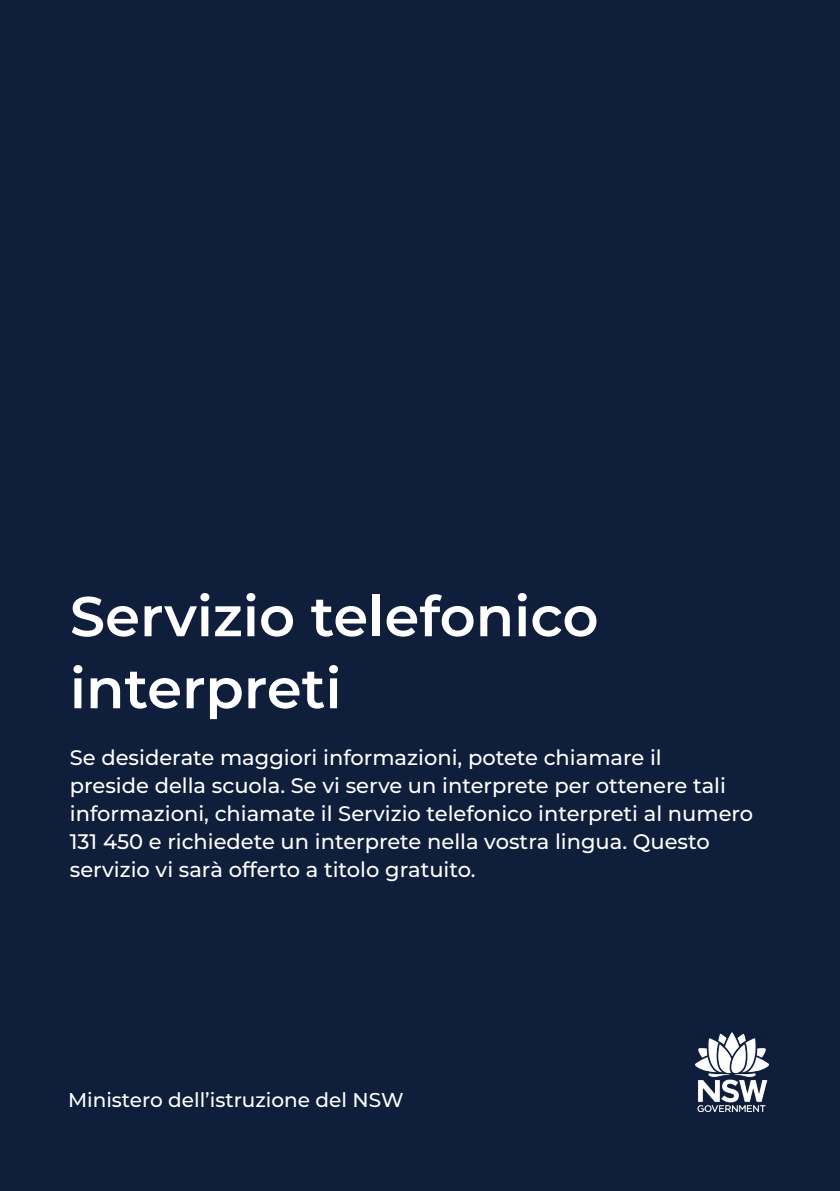
<style>
.page{position:relative;width:840px;height:1191px;background:#fff}
.page>*{position:absolute;margin:0;border:0;box-sizing:border-box;transform-origin:0 0}
.Heading_2_-_white{font:600 56px/72px "Montserrat";color:#fff}
.Body_text_-_blue{font:500 21px/28px "Montserrat";color:#fff}
.t1{font:500 20px "Montserrat";color:#fff}
</style>
<div class="page">
<div style="left:0;top:0;width:839px;height:1191px;background:#0e1e3b"></div>
<img style="left:695px;top:1032px;width:72px;height:79px">
<h2 class="Heading_2_-_white" style="left:70px;top:578px;width:530px">Servizio telefonico interpreti</h2>
<p class="Body_text_-_blue" style="left:70px;top:742px;width:684px">Se desiderate maggiori informazioni, potete chiamare il<br>preside della scuola. Se vi serve un interprete per ottenere tali informazioni, chiamate il Servizio telefonico interpreti al numero 131 450 e richiedete un interprete nella vostra lingua. Questo servizio vi sarà offerto a titolo gratuito.</p>
<p class="t1" style="left:68px;top:1086px;width:337px">Ministero dell’istruzione del NSW</p>
</div>
